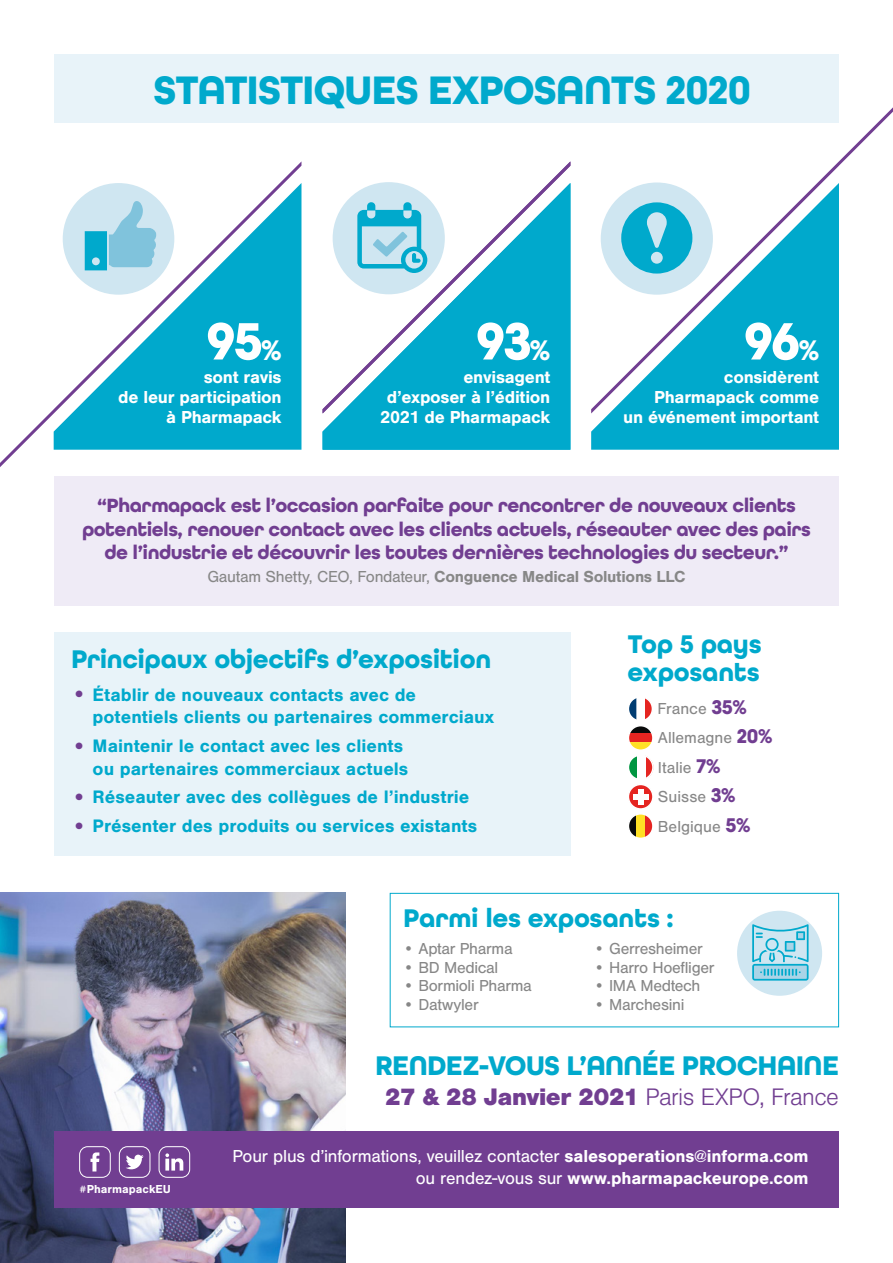
<style>
.page{position:relative;width:893px;height:1263px;background:#fff}
.page>*{position:absolute;margin:0;border:0;box-sizing:border-box;transform-origin:0 0}
.t1{font:700 55.5px "All Round Gothic";color:#fff}
.t2{font:700 42px "All Round Gothic";letter-spacing:-.025em;color:#00a9cc}
.t3{font:700 28.5px "All Round Gothic";letter-spacing:-.02em;color:#00a9cc}
.t4{font:700 27px/28.5px "All Round Gothic";letter-spacing:-.015em;color:#00a9cc}
.t5{font:900 24.75px "Nimbus San";letter-spacing:-.03em;color:#713e91}
.t6{font:700 20.25px/23.2px "All Round Gothic";letter-spacing:-.025em;color:#713e91;text-align:center}
.t7{font:700 18.75px/22.5px "Nimbus San";color:#00a9cc}
.t8{font:700 18px/20.2px "Nimbus San";letter-spacing:-.015em;color:#fff;text-align:right}
.t9{font:18px/21.6px "Nimbus San";letter-spacing:-.01em;color:#fff;text-align:right}
.t10{font:16.5px "Nimbus San";letter-spacing:-.02em;color:#878787}
.t11{font:700 16.5px "Nimbus San";letter-spacing:-.02em;color:#878787}
.t12{font:16.5px/29.4px "Nimbus San";color:#878787}
.t13{font:700 12px "Nimbus San";color:#fff}
.s1{font-size:30px}
.s2{font-weight:400}
.s3{font-size:24px;color:#713e91}
.s4{font-family:"All Round Gothic";font-weight:700;font-size:21px;color:#713e91}
.s5{font-weight:300}
.s6{font-weight:700}
</style>
<div class="page">
<img style="left:0;top:893px;width:346px;height:370px">
<div style="left:54px;top:476px;width:785px;height:130px;background:#efebf6"></div>
<svg style="left:645px;top:698px;width:6px;height:21px"></svg>
<svg style="left:630px;top:698px;width:6px;height:21px"></svg>
<div style="left:628px;top:696px;width:25px;height:25px;border:1px solid #fff;border-radius:50%"></div>
<svg style="left:631px;top:728px;width:20px;height:6px"></svg>
<svg style="left:631px;top:742px;width:20px;height:6px"></svg>
<div style="left:628px;top:734px;width:25px;height:8px;background:#e52521"></div>
<div style="left:628px;top:725px;width:26px;height:26px;border:2px solid #fff;border-radius:50%"></div>
<svg style="left:631px;top:757px;width:6px;height:20px"></svg>
<svg style="left:646px;top:757px;width:5px;height:20px"></svg>
<div style="left:628px;top:754px;width:26px;height:26px;border:2px solid #fff;border-radius:50%"></div>
<svg style="left:628px;top:784px;width:25px;height:25px"></svg>
<div style="left:638px;top:789px;width:5px;height:16px;background:#fff"></div>
<div style="left:633px;top:794px;width:16px;height:5px;background:#fff"></div>
<div style="left:628px;top:784px;width:26px;height:26px;border:2px solid #fff;border-radius:50%"></div>
<svg style="left:631px;top:816px;width:5px;height:20px"></svg>
<svg style="left:645px;top:816px;width:6px;height:20px"></svg>
<div style="left:636px;top:814px;width:9px;height:24px;background:#ffe025"></div>
<div style="left:628px;top:813px;width:26px;height:26px;border:2px solid #fff;border-radius:50%"></div>
<div style="left:390px;top:893px;width:449px;height:134px;border:1px solid #00a9cc"></div>
<div style="left:737px;top:911px;width:85px;height:85px;background:#cfe6f1;border-radius:50%"></div>
<svg style="left:752px;top:924px;width:57px;height:56px"></svg>
<div style="left:54px;top:54px;width:785px;height:68px;background:#e8f3f9"></div>
<svg style="left:591px;top:107px;width:302px;height:76px"></svg>
<svg style="left:0;top:162px;width:301px;height:305px"></svg>
<svg style="left:54px;top:183px;width:247px;height:267px;fill:#00a9cc"></svg>
<svg style="left:323px;top:183px;width:248px;height:267px;fill:#00a9cc"></svg>
<svg style="left:591px;top:183px;width:248px;height:267px;fill:#00a9cc"></svg>
<div style="left:333px;top:182px;width:112px;height:112px;background:#cfe6f1;border-radius:50%"></div>
<svg style="left:357px;top:202px;width:70px;height:71px"></svg>
<div style="left:63px;top:183px;width:111px;height:112px;background:#cfe6f1;border-radius:50%"></div>
<svg style="left:85px;top:201px;width:72px;height:69px"></svg>
<div style="left:54px;top:632px;width:516px;height:224px;background:#e8f3f9"></div>
<div style="left:54px;top:1131px;width:785px;height:77px;background:#713e91"></div>
<svg style="left:79px;top:1146px;width:32px;height:32px"></svg>
<svg style="left:119px;top:1146px;width:31px;height:32px"></svg>
<svg style="left:159px;top:1146px;width:31px;height:32px"></svg>
<h2 class="t2" style="left:153px;top:65px;width:599px">STATISTIQUES EXPOSANTS 2020</h2>
<h1 class="t1" style="left:206px;top:308px;width:77px">95<span class="s1">%</span></h1>
<h1 class="t1" style="left:476px;top:308px;width:76px">93<span class="s1">%</span></h1>
<h1 class="t1" style="left:744px;top:308px;width:77px">96<span class="s1">%</span></h1>
<p class="t8" style="left:118px;top:367px;width:165px">sont ravis<br>de leur participation à Pharmapack</p>
<p class="t8" style="left:380px;top:367px;width:172px">envisagent d’exposer à l’édition<br>2021 de Pharmapack</p>
<p class="t8" style="left:623px;top:367px;width:198px">considèrent<br>Pharmapack comme<br>un événement important</p>
<p class="t6" style="left:82px;top:494px;width:730px">“Pharmapack est l’occasion parfaite pour rencontrer de nouveaux clients potentiels, renouer contact avec les clients actuels, réseauter avec des pairs de l’industrie et découvrir les toutes dernières technologies du secteur.”</p>
<p class="t11" style="left:207px;top:567px;width:480px"><span class="s2">Gautam Shetty, CEO, Fondateur,</span> Conguence Medical Solutions LLC</p>
<h3 class="t4" style="left:71px;top:645px;width:422px">Principaux objectifs d’exposition</h3>
<p class="t7" style="left:93px;top:683px;width:403px;text-indent:-22px"><span class="s3">•</span> Établir de nouveaux contacts avec de potentiels clients ou partenaires commerciaux</p>
<p class="t7" style="left:71px;top:735px;width:339px;text-align:right"><span class="s3">•</span> Maintenir le contact avec les clients ou partenaires commerciaux actuels</p>
<p class="t7" style="left:71px;top:786px;width:400px"><span class="s3">•</span> Réseauter avec des collègues de l’industrie</p>
<p class="t7" style="left:71px;top:815px;width:408px"><span class="s3">•</span> Présenter des produits ou services existants</p>
<h3 class="t4" style="left:628px;top:630px;width:136px">Top 5 pays exposants</h3>
<p class="t12" style="left:657px;top:694px;width:116px">France <span class="s4">35%<br></span>Allemagne <span class="s4">20%<br></span>Italie <span class="s4">7%<br></span>Suisse <span class="s4">3%<br></span>Belgique <span class="s4">5%</span></p>
<p class="t13" style="left:79px;top:1182px;width:93px">#PharmapackEU</p>
<h3 class="t4" style="left:403px;top:904px;width:272px">Parmi les exposants :</h3>
<p class="t10" style="left:403px;top:939px;width:111px">• Aptar Pharma</p>
<p class="t10" style="left:403px;top:958px;width:96px">• BD Medical</p>
<p class="t10" style="left:403px;top:977px;width:130px">• Bormioli Pharma</p>
<p class="t10" style="left:403px;top:996px;width:77px">• Datwyler</p>
<p class="t10" style="left:594px;top:939px;width:111px">• Gerresheimer</p>
<p class="t10" style="left:594px;top:958px;width:122px">• Harro Hoefliger</p>
<p class="t10" style="left:594px;top:977px;width:108px">• IMA Medtech</p>
<p class="t10" style="left:594px;top:996px;width:92px">• Marchesini</p>
<h3 class="t3" style="left:375px;top:1048px;width:465px">RENDEZ-VOUS L’ANNÉE PROCHAINE</h3>
<h3 class="t5" style="left:385px;top:1082px;width:456px">27 &amp; 28 Janvier 2021 <span class="s5">Paris EXPO, France</span></h3>
<p class="t9" style="left:232px;top:1146px;width:578px">Pour plus d’informations, veuillez contacter <span class="s6">salesoperations@informa.com </span>ou rendez-vous sur <span class="s6">www.pharmapackeurope.com</span></p>
</div>
